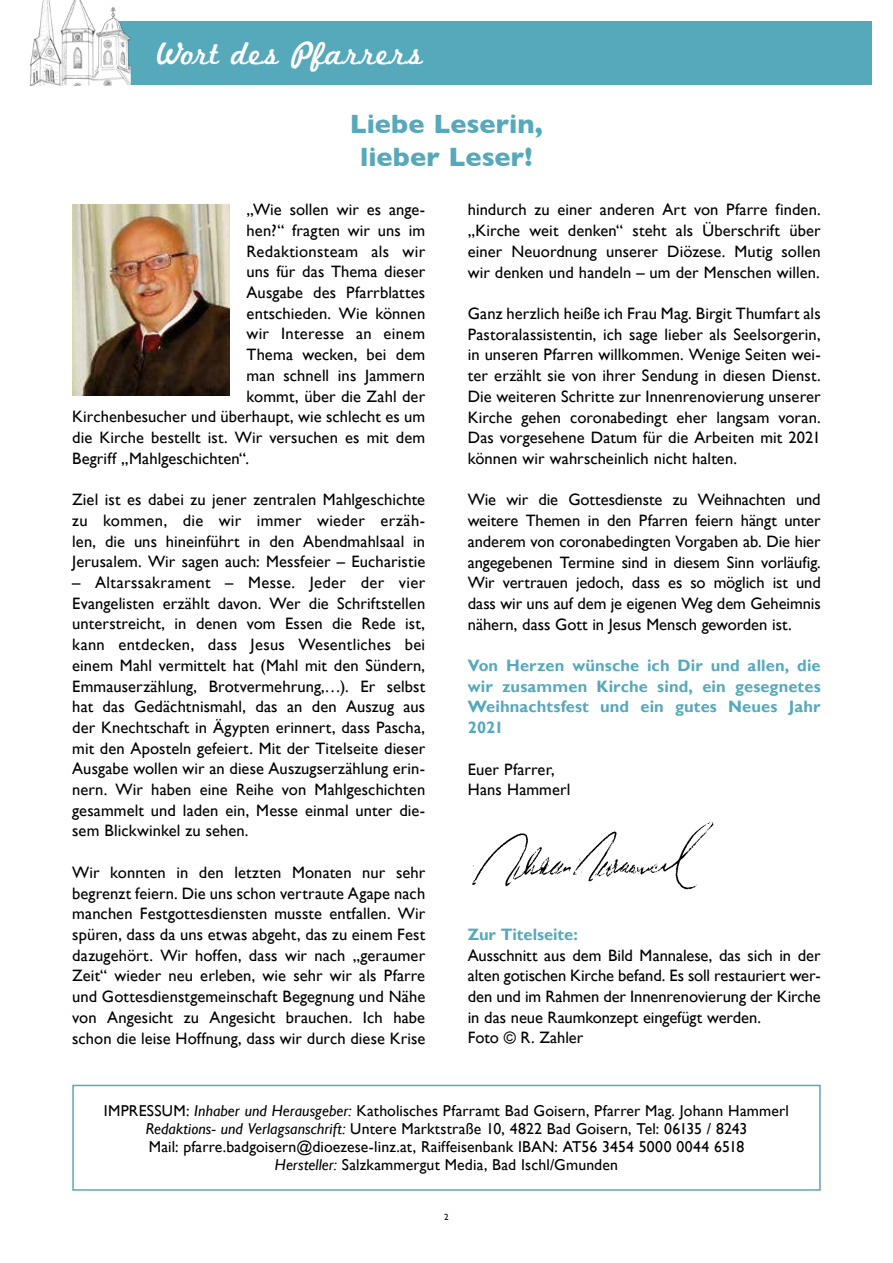
<style>
.page{position:relative;width:893px;height:1263px;background:#fff}
.page>*{position:absolute;margin:0;border:0;box-sizing:border-box;transform-origin:0 0}
.t1{font:33px "Marketing Script";letter-spacing:.04em;color:#fff}
.t2{font:700 27px/32.4px "Gill Sans";color:#56a9bb;text-align:center}
.t3{font:16.5px/20.7px "Gill Sans";letter-spacing:.005em;color:#000;text-align:justify}
.t4{font:700 16.5px/20.7px "Gill Sans";letter-spacing:.005em;color:#56a9bb;text-align:justify}
.t5{font:15.75px/18px "Gill Sans";letter-spacing:.01em;color:#000;text-align:center}
.t6{font:9px "Gill Sans";color:#000}
.s1{font-style:italic}
</style>
<div class="page">
<div style="left:72px;top:1085px;width:749px;height:106px;border:2px solid #56a9bb"></div>
<img style="left:72px;top:204px;width:158px;height:191px">
<img style="left:472px;top:822px;width:242px;height:68px">
<div style="left:118px;top:21px;width:754px;height:64px;background:#56a9bb"></div>
<img style="left:30px;top:0;width:101px;height:85px">
<h1 class="t1" style="left:157px;top:34px;width:267px">Wort des Pfarrers</h1>
<h2 class="t2" style="left:350px;top:107px;width:195px">Liebe Leserin, lieber Leser!</h2>
<p class="t3" style="left:247px;top:200px;width:180px">„Wie sollen wir es ange-</p>
<p class="t3" style="left:247px;top:220px;width:180px">hen?“ fragten wir uns im</p>
<p class="t3" style="left:247px;top:241px;width:180px">Redaktionsteam als wir</p>
<p class="t3" style="left:247px;top:262px;width:180px">uns für das Thema dieser</p>
<p class="t3" style="left:247px;top:282px;width:180px">Ausgabe des Pfarrblattes</p>
<p class="t3" style="left:247px;top:303px;width:180px">entschieden. Wie können</p>
<p class="t3" style="left:247px;top:324px;width:180px">wir Interesse an einem</p>
<p class="t3" style="left:247px;top:345px;width:180px">Thema wecken, bei dem</p>
<p class="t3" style="left:247px;top:365px;width:180px">man schnell ins Jammern</p>
<p class="t3" style="left:247px;top:386px;width:180px">kommt, über die Zahl der</p>
<p class="t3" style="left:72px;top:407px;width:354px">Kirchenbesucher und überhaupt, wie schlecht es um</p>
<p class="t3" style="left:72px;top:427px;width:354px">die Kirche bestellt ist. Wir versuchen es mit dem</p>
<p class="t3" style="left:72px;top:448px;width:178px">Begriff „Mahlgeschichten“.</p>
<p class="t3" style="left:72px;top:489px;width:354px">Ziel ist es dabei zu jener zentralen Mahlgeschichte zu kommen, die wir immer wieder erzäh&shy;len, die uns hineinführt in den Abendmahlsaal in Jerusalem. Wir sagen auch: Messfeier – Eucharistie</p>
<p class="t3" style="left:72px;top:572px;width:354px">– Altarssakrament – Messe. Jeder der vier Evangelisten erzählt davon. Wer die Schriftstellen unterstreicht, in denen vom Essen die Rede ist, kann entdecken, dass Jesus Wesentliches bei einem Mahl vermittelt hat (Mahl mit den Sündern, Emmauserzählung, Brotvermehrung,…). Er selbst hat das Gedächtnismahl, das an den Auszug aus der Knechtschaft in Ägypten erinnert, dass Pascha, mit den Aposteln gefeiert. Mit der Titelseite dieser Ausgabe wollen wir an diese Auszugserzählung erin&shy;nern. Wir haben eine Reihe von Mahlgeschichten gesammelt und laden ein, Messe einmal unter die&shy;sem Blickwinkel zu sehen.</p>
<p class="t3" style="left:72px;top:862px;width:354px">Wir konnten in den letzten Monaten nur sehr begrenzt feiern. Die uns schon vertraute Agape nach manchen Festgottesdiensten musste entfallen. Wir spüren, dass da uns etwas abgeht, das zu einem Fest dazugehört. Wir hoffen, dass wir nach „geraumer Zeit“ wieder neu erleben, wie sehr wir als Pfarre und Gottesdienstgemeinschaft Begegnung und Nähe von Angesicht zu Angesicht brauchen. Ich habe schon die leise Hoffnung, dass wir durch diese Krise</p>
<p class="t3" style="left:468px;top:200px;width:354px">hindurch zu einer anderen Art von Pfarre finden. „Kirche weit denken“ steht als Überschrift über einer Neuordnung unserer Diözese. Mutig sollen wir denken und handeln – um der Menschen willen.</p>
<p class="t3" style="left:468px;top:303px;width:354px">Ganz herzlich heiße ich Frau Mag. Birgit Thumfart als Pastoralassistentin, ich sage lieber als Seelsorgerin, in unseren Pfarren willkommen. Wenige Seiten wei&shy;ter erzählt sie von ihrer Sendung in diesen Dienst.<br>Die weiteren Schritte zur Innenrenovierung unserer Kirche gehen coronabedingt eher langsam voran.<br>Das vorgesehene Datum für die Arbeiten mit 2021 können wir wahrscheinlich nicht halten.</p>
<p class="t3" style="left:468px;top:490px;width:354px">Wie wir die Gottesdienste zu Weihnachten und weitere Themen in den Pfarren feiern hängt unter anderem von coronabedingten Vorgaben ab. Die hier angegebenen Termine sind in diesem Sinn vorläufig.<br>Wir vertrauen jedoch, dass es so möglich ist und dass wir uns auf dem je eigenen Weg dem Geheimnis nähern, dass Gott in Jesus Mensch geworden ist.</p>
<p class="t4" style="left:468px;top:655px;width:354px">Von Herzen wünsche ich Dir und allen, die wir zusammen Kirche sind, ein gesegnetes Weihnachtsfest und ein gutes Neues Jahr 2021</p>
<p class="t3" style="left:468px;top:759px;width:104px">Euer Pfarrer,<br>Hans Hammerl</p>
<p class="t4" style="left:468px;top:924px;width:112px">Zur Titelseite:</p>
<p class="t3" style="left:468px;top:945px;width:354px;text-align:left">Ausschnitt aus dem Bild Mannalese, das sich in der alten gotischen Kirche befand. Es soll restauriert wer&shy;den und im Rahmen der Innenrenovierung der Kirche in das neue Raumkonzept eingefügt werden.<br>Foto © R. Zahler</p>
<p class="t5" style="left:104px;top:1102px;width:686px">IMPRESSUM: <span class="s1">Inhaber und Herausgeber:</span> Katholisches Pfarramt Bad Goisern, Pfarrer Mag. Johann Hammerl <span class="s1">Redaktions- und Verlagsanschrift:</span> Untere Marktstraße 10, 4822 Bad Goisern, Tel: 06135 / 8243<br>Mail: pfarre.badgoisern@dioezese-linz.at, Raiffeisenbank IBAN: AT56 3454 5000 0044 6518<br><span class="s1">Hersteller:</span> Salzkammergut Media, Bad Ischl/Gmunden</p>
<p class="t6" style="left:444px;top:1211px;width:6px">2</p>
</div>
